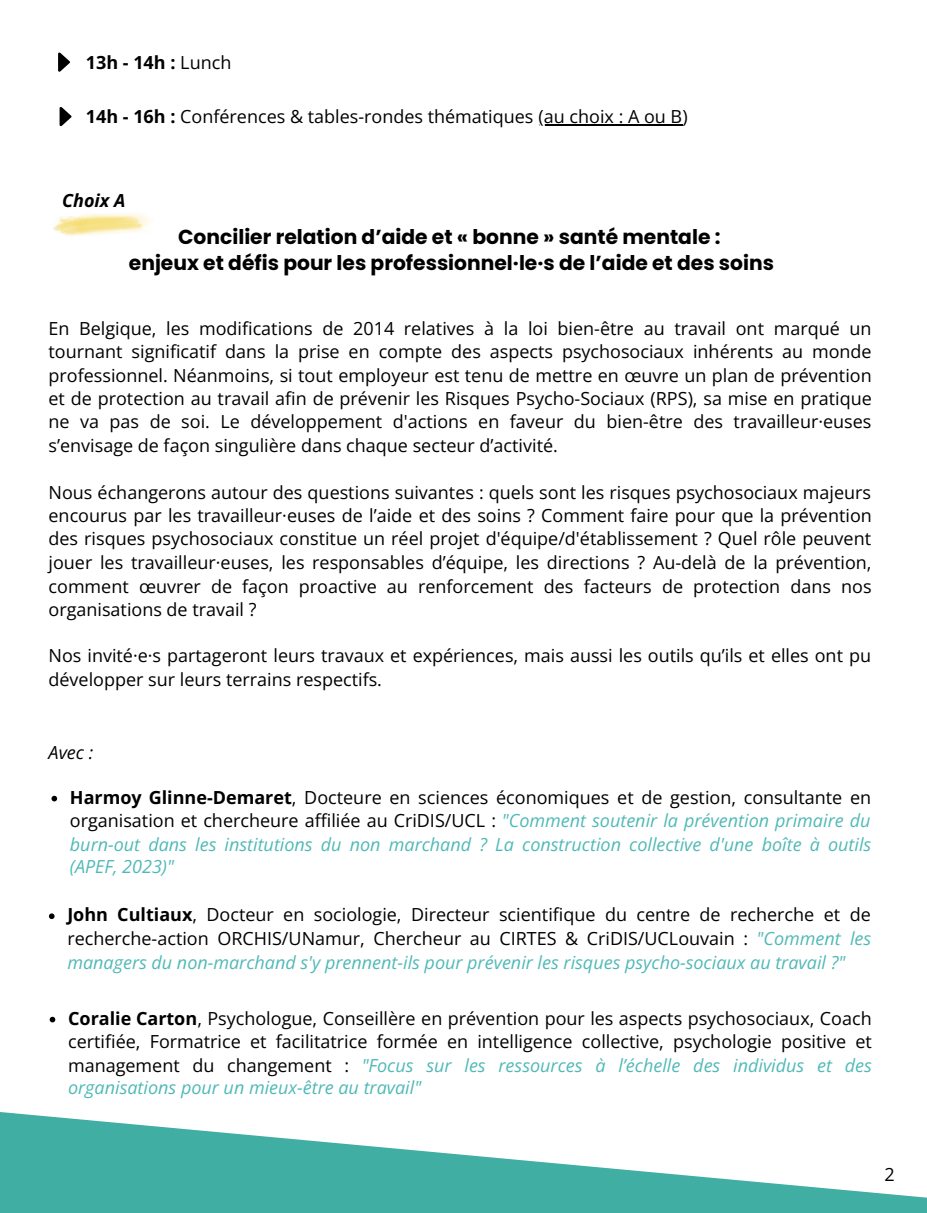
<style>
.page{position:relative;width:927px;height:1213px;background:#fff}
.page>*{position:absolute;margin:0;border:0;box-sizing:border-box;transform-origin:0 0}
.t1{font:700 20.25px/25.8px "Poppins";color:#000;text-align:center}
.t2{font:18px/23.4px "Open Sans";color:#000;text-align:justify}
.t3{font:italic 18px/23.2px "Open Sans";color:#50b9b7;text-align:justify}
.t4{font:700 18px "Open Sans";color:#000}
.t5{font:italic 700 18px "Open Sans";color:#000}
.t6{font:italic 18px "Open Sans";color:#000}
.s1{font-weight:400}
.s2{font-weight:700}
.s3{font-weight:700;font-style:normal;color:#000}
.s4{font-style:normal;color:#000}
.s5{font-style:italic;color:#50b9b7}
</style>
<div class="page">
<hr style="left:539px;top:124px;width:143px;height:1px;background:#000">
<img style="left:53px;top:213px;width:98px;height:23px">
<svg style="left:58px;top:52px;width:12px;height:20px"></svg>
<svg style="left:60px;top:107px;width:12px;height:19px"></svg>
<svg style="left:0;top:795px;width:927px;height:417px"></svg>
<p class="t4" style="left:86px;top:49px;width:147px">13h - 14h : <span class="s1">Lunch</span></p>
<p class="t2" style="left:86px;top:104px;width:603px"><span class="s2">14h - 16h :</span> Conférences &amp; tables-rondes thématiques (au choix : A ou B)</p>
<p class="t5" style="left:62px;top:188px;width:65px">Choix A</p>
<p class="t1" style="left:129px;top:224px;width:647px">Concilier relation d’aide et « bonne » santé mentale :<br>enjeux et défis pour les professionnel·le·s de l’aide et des soins</p>
<p class="t2" style="left:49px;top:316px;width:825px">En Belgique, les modifications de 2014 relatives à la loi bien-être au travail ont marqué un tournant significatif dans la prise en compte des aspects psychosociaux inhérents au monde professionnel. Néanmoins, si tout employeur est tenu de mettre en œuvre un plan de prévention et de protection au travail afin de prévenir les Risques Psycho-Sociaux (RPS), sa mise en pratique ne va pas de soi. Le développement d'actions en faveur du bien-être des travailleur·euses s’envisage de façon singulière dans chaque secteur d’activité.</p>
<p class="t2" style="left:49px;top:480px;width:825px">Nous échangerons autour des questions suivantes : quels sont les risques psychosociaux majeurs encourus par les travailleur·euses de l’aide et des soins ? Comment faire pour que la prévention des risques psychosociaux constitue un réel projet d'équipe/d'établissement ? Quel rôle peuvent jouer les travailleur·euses, les responsables d’équipe, les directions ? Au-delà de la prévention, comment œuvrer de façon proactive au renforcement des facteurs de protection dans nos organisations de travail ?</p>
<p class="t2" style="left:49px;top:643px;width:824px">Nos invité·e·s partageront leurs travaux et expériences, mais aussi les outils qu’ils et elles ont pu développer sur leurs terrains respectifs.</p>
<p class="t6" style="left:49px;top:740px;width:46px">Avec :</p>
<p class="t3" style="left:70px;top:784px;width:803px"><span class="s3">Harmoy Glinne-Demaret</span><span class="s4">, Docteure en sciences économiques et de gestion, consultante en organisation et chercheure affiliée au CriDIS/UCL :</span> "Comment soutenir la prévention primaire du burn-out dans les institutions du non marchand ? La construction collective d'une boîte à outils (APEF, 2023)"</p>
<p class="t2" style="left:67px;top:902px;width:805px"><span class="s2">John Cultiaux</span>, Docteur en sociologie, Directeur scientifique du centre de recherche et de recherche-action ORCHIS/UNamur, Chercheur au CIRTES &amp; CriDIS/UCLouvain : <span class="s5">"Comment les managers du non-marchand s'y prennent-ils pour prévenir les risques psycho-sociaux au travail ?"</span></p>
<p class="t2" style="left:68px;top:1005px;width:805px"><span class="s2">Coralie Carton</span>, Psychologue, Conseillère en prévention pour les aspects psychosociaux, Coach certifiée, Formatrice et facilitatrice formée en intelligence collective, psychologie positive et management du changement : <span class="s5">"Focus sur les ressources à l’échelle des individus et des organisations pour un mieux-être au travail"</span></p>
<p class="t2" style="left:885px;top:1161px;width:12px">2</p>
</div>
